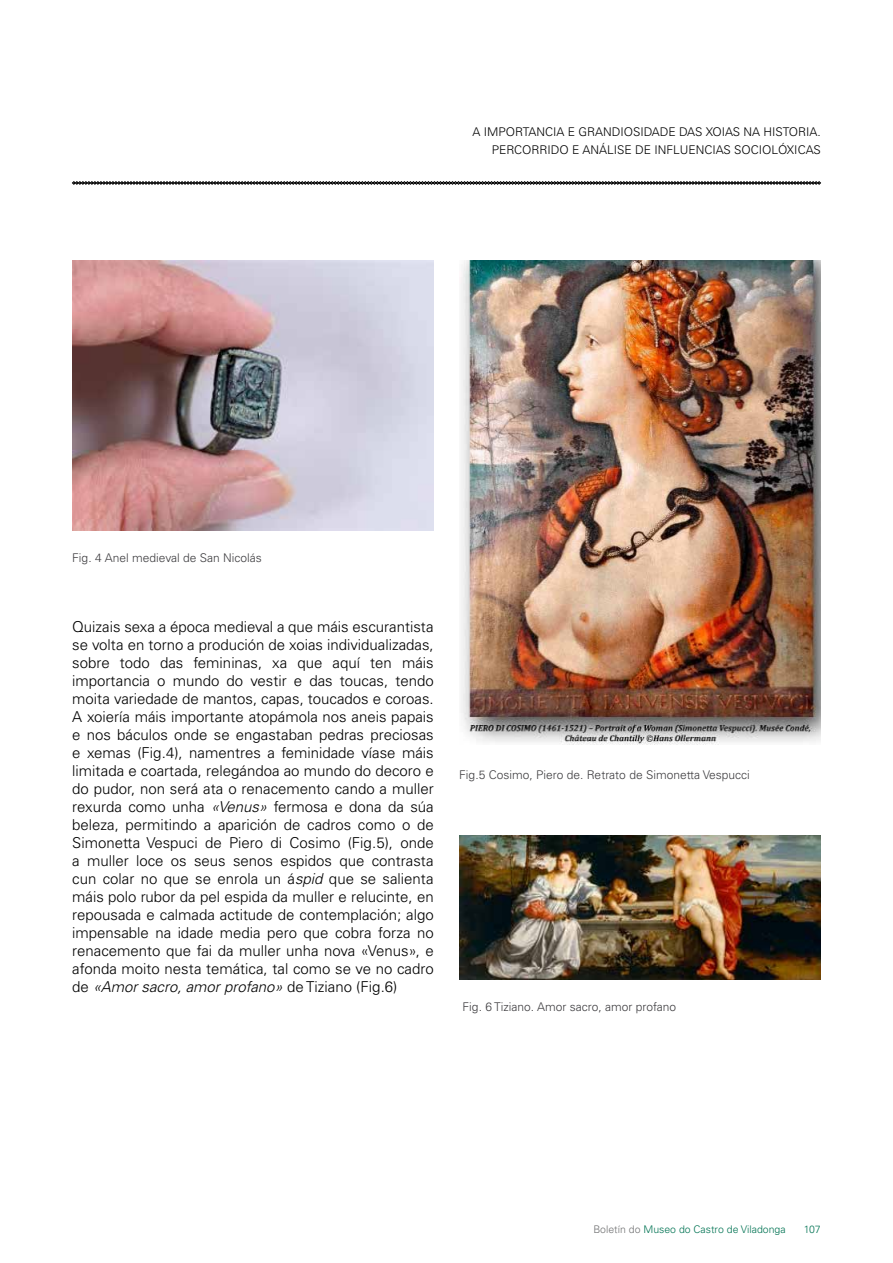
<style>
.page{position:relative;width:893px;height:1263px;background:#fff}
.page>*{position:absolute;margin:0;border:0;box-sizing:border-box;transform-origin:0 0}
.t1{font:300 15px/18px "Univers LT Std";color:#000;text-align:justify}
.t2{font:300 12px "Univers LT Std";color:#3e3d40}
.t3{font:300 12px/18px "Univers LT Std";color:#000;text-align:right}
.t4{font:300 10.5px "Univers LT Std";color:#007353}
.s1{font-style:italic}
.s2{color:#707172}
</style>
<div class="page">
<svg style="left:72px;top:181px;width:749px;height:4px;background:#616161"></svg>
<img style="left:72px;top:260px;width:362px;height:271px">
<img style="left:461px;top:260px;width:360px;height:484px">
<img style="left:459px;top:836px;width:361px;height:143px">
<p class="t3" style="left:472px;top:123px;width:350px">A IMPORTANCIA E GRANDIOSIDADE DAS XOIAS NA HISTORIA.<br>PERCORRIDO E ANÁLISE DE INFLUENCIAS SOCIOLÓXICAS</p>
<p class="t2" style="left:72px;top:551px;width:191px">Fig. 4 Anel medieval de San Nicolás</p>
<p class="t1" style="left:72px;top:618px;width:363px">Quizais sexa a época medieval a que máis escurantista se volta en torno a produción de xoias individualizadas, sobre todo das femininas, xa que aquí ten máis importancia o mundo do vestir e das toucas, tendo moita variedade de mantos, capas, toucados e coroas.<br>A xoiería máis importante atopámola nos aneis papais e nos báculos onde se engastaban pedras preciosas e xemas (Fig.4), namentres a feminidade víase máis limitada e coartada, relegándoa ao mundo do decoro e do pudor, non será ata o renacemento cando a muller rexurda como unha <span class="s1">«Venus»</span> fermosa e dona da súa beleza, permitindo a aparición de cadros como o de Simonetta Vespuci de Piero di Cosimo (Fig.5), onde a muller loce os seus senos espidos que contrasta cun colar no que se enrola un á<span class="s1">spid</span> que se salienta máis polo rubor da pel espida da muller e relucinte, en repousada e calmada actitude de contemplación; algo impensable na idade media pero que cobra forza no renacemento que fai da muller unha nova «Venus», e afonda moito nesta temática, tal como se ve no cadro de <span class="s1">«Amor sacro, amor profano»</span> de Tiziano (Fig.6)</p>
<p class="t2" style="left:459px;top:767px;width:292px">Fig.5 Cosimo, Piero de. Retrato de Simonetta Vespucci</p>
<p class="t2" style="left:463px;top:999px;width:215px">Fig. 6 Tiziano. Amor sacro, amor profano</p>
<p class="t4" style="left:593px;top:1223px;width:194px"><span class="s2">Boletín do</span> Museo do Castro de Viladonga</p>
<p class="t4" style="left:804px;top:1223px;width:18px">107</p>
</div>
